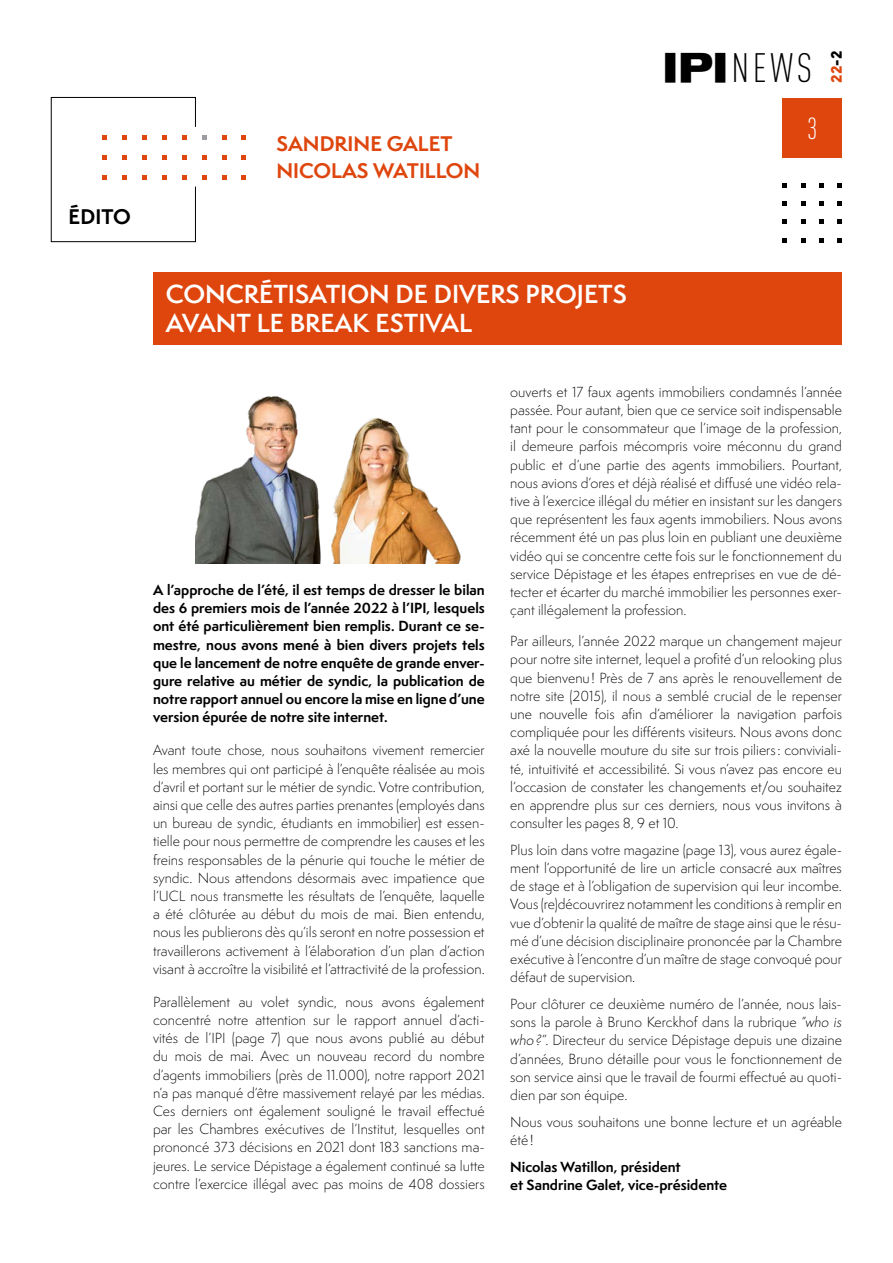
<style>
.page{position:relative;width:893px;height:1263px;background:#fff}
.page>*{position:absolute;margin:0;border:0;box-sizing:border-box;transform-origin:0 0}
.t1{font:300 condensed 40.5px "DINOT";color:#000}
.t2{font:300 condensed 30px "DINOT";color:#fff}
.t3{font:600 24px/28.8px "Semplicita Pro";color:#fff}
.t4{font:700 19.5px/27.6px "Semplicita Pro";color:#df460e}
.t5{font:700 19.5px "Semplicita Pro";letter-spacing:.01em;color:#000}
.t6{font:900 15px "DINOT";color:#df460e}
.t7{font:300 13.5px/18.1px "Semplicita Pro";color:#000;text-align:justify}
.t8{font:700 13.5px/18.1px "Semplicita Pro";color:#000;text-align:justify}
.s1{font-family:"Akzidenz Grotesk BQ";font-weight:700;font-stretch:expanded}
.s2{color:#000}
.s3{font-style:italic}
</style>
<div class="page">
<div style="left:782px;top:98px;width:60px;height:59px;background:#df460e"></div>
<svg style="left:801px;top:201px;width:4px;height:5px"></svg>
<svg style="left:837px;top:201px;width:5px;height:5px"></svg>
<svg style="left:782px;top:201px;width:5px;height:5px"></svg>
<svg style="left:819px;top:201px;width:5px;height:5px"></svg>
<svg style="left:801px;top:183px;width:4px;height:4px"></svg>
<svg style="left:837px;top:183px;width:5px;height:4px"></svg>
<svg style="left:782px;top:183px;width:5px;height:4px"></svg>
<svg style="left:819px;top:183px;width:5px;height:4px"></svg>
<svg style="left:801px;top:219px;width:4px;height:5px"></svg>
<svg style="left:837px;top:219px;width:5px;height:5px"></svg>
<svg style="left:782px;top:219px;width:5px;height:5px"></svg>
<svg style="left:819px;top:219px;width:5px;height:5px"></svg>
<svg style="left:801px;top:238px;width:4px;height:4px"></svg>
<svg style="left:837px;top:238px;width:5px;height:4px"></svg>
<svg style="left:782px;top:238px;width:5px;height:4px"></svg>
<svg style="left:819px;top:238px;width:5px;height:4px"></svg>
<svg style="left:202px;top:155px;width:5px;height:5px"></svg>
<svg style="left:241px;top:155px;width:5px;height:5px"></svg>
<svg style="left:222px;top:155px;width:4px;height:5px"></svg>
<svg style="left:202px;top:135px;width:5px;height:5px"></svg>
<svg style="left:241px;top:135px;width:5px;height:5px"></svg>
<svg style="left:222px;top:135px;width:4px;height:5px"></svg>
<svg style="left:202px;top:175px;width:5px;height:5px"></svg>
<svg style="left:241px;top:175px;width:5px;height:5px"></svg>
<svg style="left:51px;top:97px;width:145px;height:145px"></svg>
<svg style="left:222px;top:175px;width:4px;height:5px"></svg>
<div style="left:153px;top:272px;width:689px;height:73px;background:#df460e"></div>
<img style="left:195px;top:395px;width:123px;height:169px">
<img style="left:318px;top:418px;width:143px;height:146px">
<h3 class="t5" style="left:68px;top:202px;width:64px">ÉDITO</h3>
<h3 class="t4" style="left:276px;top:129px;width:205px">SANDRINE GALET<br>NICOLAS WATILLON</h3>
<h1 class="t1" style="left:663px;top:45px;width:151px"><span class="s1">IPI</span>NEWS</h1>
<p class="t6" style="left:826px;top:83px;width:33px;rotate:-90deg">22<span class="s2">-2</span></p>
<h2 class="t2" style="left:807px;top:111px;width:12px">3</h2>
<h3 class="t3" style="left:166px;top:279px;width:463px">CONCRÉTISATION DE DIVERS PROJETS<br>AVANT LE BREAK ESTIVAL</h3>
<p class="t8" style="left:153px;top:580px;width:333px">A l’approche de l’été, il est temps de dresser le bilan des 6 premiers mois de l’année 2022 à l’IPI, lesquels ont été particulièrement bien remplis. Durant ce se&shy;mestre, nous avons mené à bien divers projets tels que le lancement de notre enquête de grande enver&shy;gure relative au métier de syndic, la publication de notre rapport annuel ou encore la mise en ligne d’une version épurée de notre site internet.</p>
<p class="t7" style="left:153px;top:741px;width:333px">Avant toute chose, nous souhaitons vivement remercier les membres qui ont participé à l’enquête réalisée au mois d’avril et portant sur le métier de syndic. Votre contribution, ainsi que celle des autres parties prenantes (employés dans un bureau de syndic, étudiants en immobilier) est essen&shy;tielle pour nous permettre de comprendre les causes et les freins responsables de la pénurie qui touche le métier de syndic. Nous attendons désormais avec impatience que l’UCL nous transmette les résultats de l’enquête, laquelle a été clôturée au début du mois de mai. Bien entendu, nous les publierons dès qu’ils seront en notre possession et travaillerons activement à l’élaboration d’un plan d’action visant à accroître la visibilité et l’attractivité de la profession.</p>
<p class="t7" style="left:153px;top:993px;width:333px">Parallèlement au volet syndic, nous avons également concentré notre attention sur le rapport annuel d’acti&shy;vités de l’IPI (page 7) que nous avons publié au début du mois de mai. Avec un nouveau record du nombre d’agents immobiliers (près de 11.000), notre rapport 2021 n’a pas manqué d’être massivement relayé par les médias.<br>Ces derniers ont également souligné le travail effectué par les Chambres exécutives de l’Institut, lesquelles ont prononcé 373 décisions en 2021 dont 183 sanctions ma&shy;jeures. Le service Dépistage a également continué sa lutte contre l’exercice illégal avec pas moins de 408 dossiers</p>
<p class="t7" style="left:510px;top:383px;width:333px">ouverts et 17 faux agents immobiliers condamnés l’année passée. Pour autant, bien que ce service soit indispensable tant pour le consommateur que l’image de la profession, il demeure parfois mécompris voire méconnu du grand public et d’une partie des agents immobiliers. Pourtant, nous avions d’ores et déjà réalisé et diffusé une vidéo rela&shy;tive à l’exercice illégal du métier en insistant sur les dangers que représentent les faux agents immobiliers. Nous avons récemment été un pas plus loin en publiant une deuxième vidéo qui se concentre cette fois sur le fonctionnement du service Dépistage et les étapes entreprises en vue de dé&shy;tecter et écarter du marché immobilier les personnes exer&shy;çant illégalement la profession.</p>
<p class="t7" style="left:510px;top:632px;width:333px">Par ailleurs, l’année 2022 marque un changement majeur pour notre site internet, lequel a profité d’un relooking plus que bienvenu! Près de 7 ans après le renouvellement de notre site (2015), il nous a semblé crucial de le repenser une nouvelle fois afin d’améliorer la navigation parfois compliquée pour les différents visiteurs. Nous avons donc axé la nouvelle mouture du site sur trois piliers: conviviali&shy;té, intuitivité et accessibilité. Si vous n’avez pas encore eu l’occasion de constater les changements et/ou souhaitez en apprendre plus sur ces derniers, nous vous invitons à consulter les pages 8, 9 et 10.</p>
<p class="t7" style="left:510px;top:841px;width:333px">Plus loin dans votre magazine (page 13), vous aurez égale&shy;ment l’opportunité de lire un article consacré aux maîtres de stage et à l’obligation de supervision qui leur incombe.<br>Vous (re)découvrirez notamment les conditions à remplir en vue d’obtenir la qualité de maître de stage ainsi que le résu&shy;mé d’une décision disciplinaire prononcée par la Chambre exécutive à l’encontre d’un maître de stage convoqué pour défaut de supervision.</p>
<p class="t7" style="left:510px;top:995px;width:333px">Pour clôturer ce deuxième numéro de l’année, nous lais&shy;sons la parole à Bruno Kerckhof dans la rubrique <span class="s3">”who is who?</span>”. Directeur du service Dépistage depuis une dizaine d’années, Bruno détaille pour vous le fonctionnement de son service ainsi que le travail de fourmi effectué au quoti&shy;dien par son équipe.</p>
<p class="t7" style="left:510px;top:1112px;width:333px">Nous vous souhaitons une bonne lecture et un agréable été!</p>
<p class="t8" style="left:510px;top:1157px;width:218px">Nicolas Watillon, président<br>et Sandrine Galet, vice-présidente</p>
</div>
